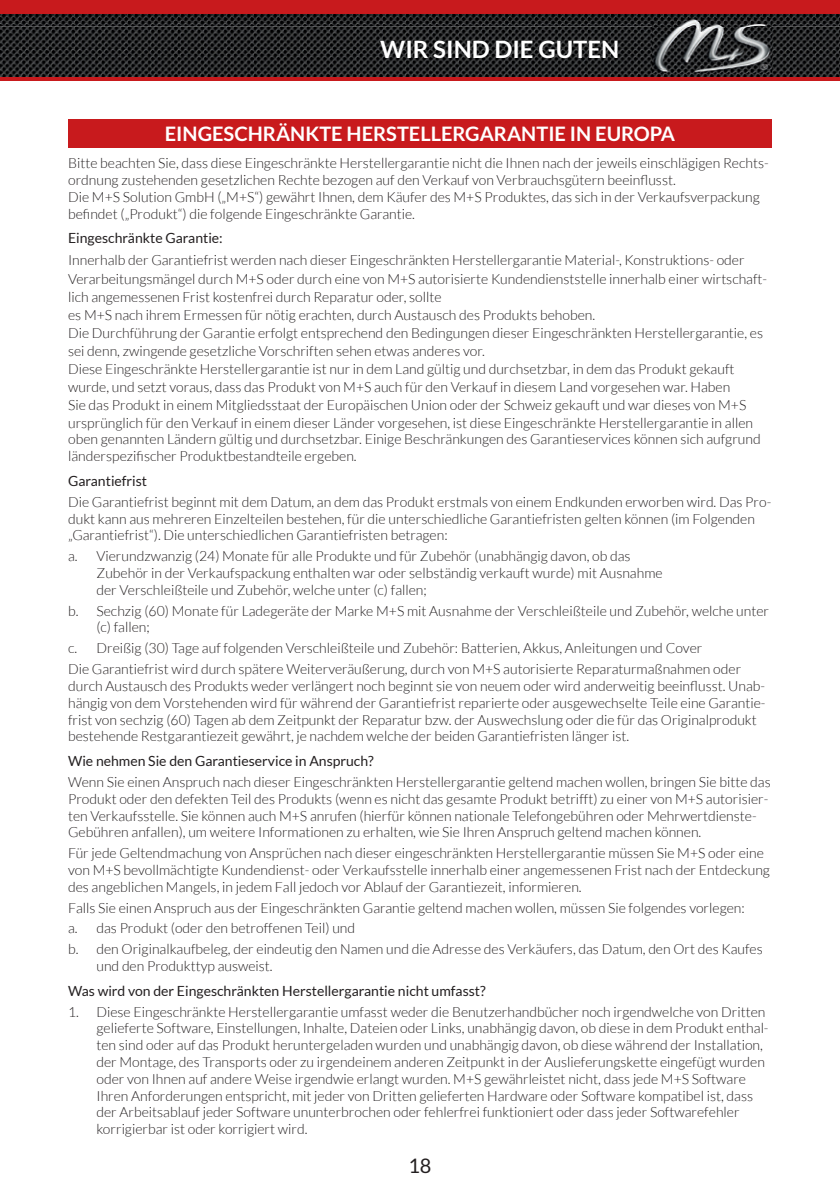
<style>
.page{position:relative;width:840px;height:1191px;background:#fff}
.page>*{position:absolute;margin:0;border:0;box-sizing:border-box;transform-origin:0 0}
.t1{font:700 24px "Lato";color:#fff}
.t2{font:700 20px "Lato";color:#fff}
.t3{font:20px "Lato";color:#231f20}
.t4{font:300 14px/16.8px "Lato";color:#231f20}
.t5{font:14px "Lato";color:#231f20}
</style>
<div class="page">
<img style="left:0;top:14px;width:839px;height:63px">
<hr style="left:0;top:77px;width:839px;height:4px;background:#c81a1d">
<div style="left:0;top:0;width:839px;height:14px;background:#c81a1d"></div>
<img style="left:652px;top:19px;width:119px;height:54px">
<div style="left:68px;top:119px;width:703px;height:28px;background:#c81a1d"></div>
<h1 class="t1" style="left:380px;top:35px;width:240px">WIR SIND DIE GUTEN</h1>
<h2 class="t2" style="left:165px;top:123px;width:511px">EINGESCHRÄNKTE HERSTELLERGARANTIE IN EUROPA</h2>
<p class="t4" style="left:68px;top:155px;width:701px">Bitte beachten Sie, dass diese Eingeschränkte Herstellergarantie nicht die Ihnen nach der jeweils einschlägigen Rechts&shy;ordnung zustehenden gesetzlichen Rechte bezogen auf den Verkauf von Verbrauchsgütern beeinflusst.<br>Die M+S Solution GmbH („M+S“) gewährt Ihnen, dem Käufer des M+S Produktes, das sich in der Verkaufsverpackung befindet („Produkt“) die folgende Eingeschränkte Garantie.</p>
<p class="t5" style="left:68px;top:231px;width:156px">Eingeschränkte Garantie:</p>
<p class="t4" style="left:68px;top:252px;width:700px;line-height:17.8px">Innerhalb der Garantiefrist werden nach dieser Eingeschränkten Herstellergarantie Material-, Konstruktions- oder Verarbeitungsmängel durch M+S oder durch eine von M+S autorisierte Kundendienststelle innerhalb einer wirtschaft&shy;lich angemessenen Frist kostenfrei durch Reparatur oder, sollte<br>es M+S nach ihrem Ermessen für nötig erachten, durch Austausch des Produkts behoben.<br>Die Durchführung der Garantie erfolgt entsprechend den Bedingungen dieser Eingeschränkten Herstellergarantie, es sei denn, zwingende gesetzliche Vorschriften sehen etwas anderes vor.<br>Diese Eingeschränkte Herstellergarantie ist nur in dem Land gültig und durchsetzbar, in dem das Produkt gekauft wurde, und setzt voraus, dass das Produkt von M+S auch für den Verkauf in diesem Land vorgesehen war. Haben<br>Sie das Produkt in einem Mitgliedsstaat der Europäischen Union oder der Schweiz gekauft und war dieses von M+S ursprünglich für den Verkauf in einem dieser Länder vorgesehen, ist diese Eingeschränkte Herstellergarantie in allen oben genannten Ländern gültig und durchsetzbar. Einige Beschränkungen des Garantieservices können sich aufgrund länderspezifischer Produktbestandteile ergeben.</p>
<p class="t5" style="left:68px;top:473px;width:81px">Garantiefrist</p>
<p class="t4" style="left:68px;top:493px;width:704px">Die Garantiefrist beginnt mit dem Datum, an dem das Produkt erstmals von einem Endkunden erworben wird. Das Pro&shy;dukt kann aus mehreren Einzelteilen bestehen, für die unterschiedliche Garantiefristen gelten können (im Folgenden „Garantiefrist“). Die unterschiedlichen Garantiefristen betragen:</p>
<p class="t4" style="left:96px;top:548px;width:567px;text-indent:-28px">a. Vierundzwanzig (24) Monate für alle Produkte und für Zubehör (unabhängig davon, ob das<br>Zubehör in der Verkaufspackung enthalten war oder selbständig verkauft wurde) mit Ausnahme der Verschleißteile und Zubehör, welche unter (c) fallen;</p>
<p class="t4" style="left:96px;top:602px;width:673px;text-indent:-28px">b. Sechzig (60) Monate für Ladegeräte der Marke M+S mit Ausnahme der Verschleißteile und Zubehör, welche unter (c) fallen;</p>
<p class="t4" style="left:68px;top:638px;width:674px;line-height:20.8px">c. Dreißig (30) Tage auf folgenden Verschleißteile und Zubehör: Batterien, Akkus, Anleitungen und Cover<br>Die Garantiefrist wird durch spätere Weiterveräußerung, durch von M+S autorisierte Reparaturmaßnahmen oder</p>
<p class="t4" style="left:68px;top:677px;width:698px">durch Austausch des Produkts weder verlängert noch beginnt sie von neuem oder wird anderweitig beeinflusst. Unab&shy;hängig von dem Vorstehenden wird für während der Garantiefrist reparierte oder ausgewechselte Teile eine Garantie&shy;frist von sechzig (60) Tagen ab dem Zeitpunkt der Reparatur bzw. der Auswechslung oder die für das Originalprodukt bestehende Restgarantiezeit gewährt, je nachdem welche der beiden Garantiefristen länger ist.</p>
<p class="t5" style="left:68px;top:753px;width:307px">Wie nehmen Sie den Garantieservice in Anspruch?</p>
<p class="t4" style="left:68px;top:773px;width:703px">Wenn Sie einen Anspruch nach dieser Eingeschränkten Herstellergarantie geltend machen wollen, bringen Sie bitte das Produkt oder den defekten Teil des Produkts (wenn es nicht das gesamte Produkt betrifft) zu einer von M+S autorisier&shy;ten Verkaufsstelle. Sie können auch M+S anrufen (hierfür können nationale Telefongebühren oder Mehrwertdienste-Gebühren anfallen), um weitere Informationen zu erhalten, wie Sie Ihren Anspruch geltend machen können.</p>
<p class="t4" style="left:68px;top:844px;width:703px">Für jede Geltendmachung von Ansprüchen nach dieser eingeschränkten Herstellergarantie müssen Sie M+S oder eine von M+S bevollmächtigte Kundendienst- oder Verkaufsstelle innerhalb einer ange messenen Frist nach der Entdeckung des angeblichen Mangels, in jedem Fall jedoch vor Ablauf der Garantiezeit, informieren.</p>
<p class="t4" style="left:68px;top:897px;width:695px;line-height:20.8px">Falls Sie einen Anspruch aus der Eingeschränkten Garantie geltend machen wollen, müssen Sie folgendes vorlegen:<br>a. das Produkt (oder den betroffenen Teil) und<br>b. den Originalkaufbeleg, der eindeutig den Namen und die Adresse des Verkäufers, das Datum, den Ort des Kaufes</p>
<p class="t4" style="left:96px;top:957px;width:178px">und den Produkttyp ausweist.</p>
<p class="t5" style="left:68px;top:983px;width:419px">Was wird von der Eingeschränkten Herstellergarantie nicht umfasst?</p>
<p class="t4" style="left:96px;top:1003px;width:673px;text-indent:-28px">1. Diese Eingeschränkte Herstellergarantie umfasst weder die Benutzerhandbücher noch irgend welche von Dritten gelieferte Software, Einstellungen, Inhalte, Dateien oder Links, unabhängig davon, ob diese in dem Produkt enthal&shy;ten sind oder auf das Produkt heruntergeladen wurden und unabhängig davon, ob diese während der Installation, der Montage, des Transports oder zu irgendeinem anderen Zeitpunkt in der Auslieferungskette eingefügt wurden oder von Ihnen auf andere Weise irgendwie erlangt wurden. M+S gewährleistet nicht, dass jede M+S Software Ihren Anforderungen entspricht, mit jeder von Dritten gelieferten Hardware oder Software kompatibel ist, dass der Arbeitsablauf jeder Software ununterbrochen oder fehlerfrei funktioniert oder dass jeder Softwarefehler korrigierbar ist oder korrigiert wird.</p>
<h2 class="t3" style="left:408px;top:1154px;width:25px">18</h2>
</div>
